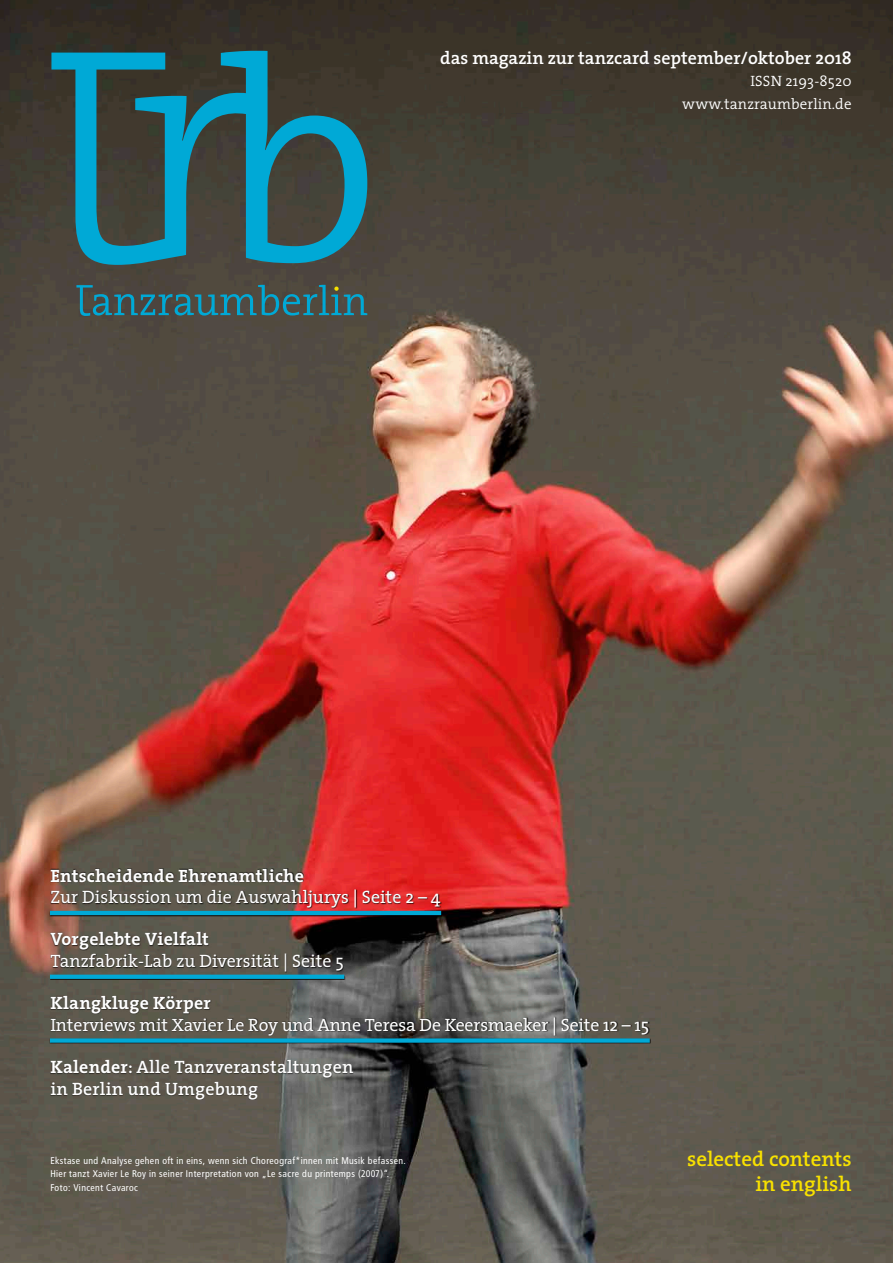
<style>
.page{position:relative;width:893px;height:1263px;background:#fff}
.page>*{position:absolute;margin:0;border:0;box-sizing:border-box;transform-origin:0 0}
.t1{font:600 21px/25.2px "The Serif";color:#f8e100;text-align:right}
.t2{font:18px "The Serif";letter-spacing:-.01em;color:#fff}
.t3{font:600 18px/21.6px "The Serif";color:#fff}
.t4{font:700 18px "The Serif";letter-spacing:.01em;color:#fff}
.t5{font:300 15px/22.5px "The Serif";letter-spacing:.01em;color:#fff;text-align:right}
.t6{font:9.75px/13.5px "Transit Pro";color:#fff}
.s1{font-weight:700}
</style>
<div class="page">
<img style="left:0;top:0;width:893px;height:1263px">
<svg style="left:51px;top:51px;width:316px;height:214px"></svg>
<div style="left:50px;top:1060px;width:304px;height:40px;background:#000;opacity:.6"></div>
<div style="left:50px;top:868px;width:392px;height:48px;background:#000;opacity:.8"></div>
<hr style="left:50px;top:911px;width:391px;height:4px;background:#00a9d6">
<div style="left:50px;top:995px;width:601px;height:49px;background:#000;opacity:.8"></div>
<div style="left:50px;top:1038px;width:600px;height:5px;background:#00a9d6"></div>
<svg style="left:76px;top:285px;width:291px;height:31px"></svg>
<div style="left:50px;top:931px;width:296px;height:49px;background:#000;opacity:.8"></div>
<svg style="left:50px;top:975px;width:294px;height:4px"></svg>
<h2 class="t3" style="left:440px;top:46px;width:413px">das magazin zur tanzcard september/oktober 2018</h2>
<h3 class="t5" style="left:682px;top:70px;width:171px">ISSN 2193-8520 www.tanzraumberlin.de</h3>
<h2 class="t4" style="left:50px;top:860px;width:255px">Entscheidende Ehrenamtliche</h2>
<h2 class="t2" style="left:50px;top:882px;width:392px">Zur Diskussion um die Auswahljurys | Seite 2 – 4</h2>
<h2 class="t4" style="left:50px;top:924px;width:160px">Vorgelebte Vielfalt</h2>
<h2 class="t2" style="left:50px;top:946px;width:295px">Tanzfabrik-Lab zu Diversität | Seite 5</h2>
<h2 class="t4" style="left:50px;top:988px;width:162px">Klangkluge Körper</h2>
<h2 class="t2" style="left:50px;top:1010px;width:600px">Interviews mit Xavier Le Roy und Anne Teresa De Keersmaeker | Seite 12 – 15</h2>
<h2 class="t3" style="left:50px;top:1056px;width:305px"><span class="s1">Kalender</span>: Alle Tanzveranstaltungen in Berlin und Umgebung</h2>
<p class="t6" style="left:50px;top:1153px;width:357px">Ekstase und Analyse gehen oft in eins, wenn sich Choreograf*innen mit Musik befassen.<br>Hier tanzt Xavier Le Roy in seiner Interpretation von „Le sacre du printemps (2007)“.<br>Foto: Vincent Cavaroc</p>
<h1 class="t1" style="left:687px;top:1145px;width:166px">selected contents in english</h1>
</div>
